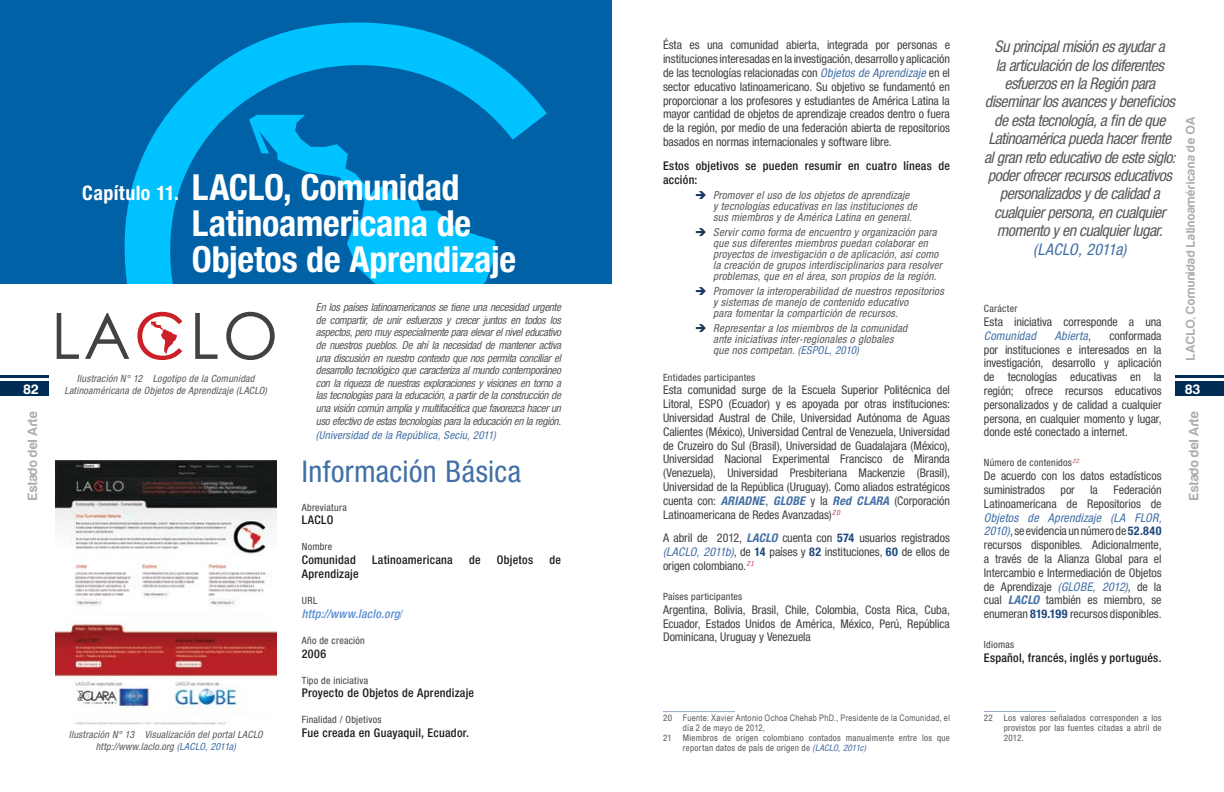
<style>
.page{position:relative;width:1224px;height:792px;background:#fff}
.page>*{position:absolute;margin:0;border:0;box-sizing:border-box;transform-origin:0 0}
.t1{font:700 condensed 36px/36px "Helvetica Neue LT Std";letter-spacing:-.01em;color:#fff}
.Heading_3{font:condensed 30px "Helvetica Neue LT Std";letter-spacing:.015em;color:#416fa6}
.t2{font:italic condensed 16px/18.4px "Helvetica Neue LT Std";letter-spacing:-.03em;color:#58595b;text-align:center}
.t3{font:700 14px "Harabara";letter-spacing:.02em;color:#acaeb1}
.t4{font:700 14px "Harabara";color:#fff}
.pageMarkL{font:700 13px "Harabara";letter-spacing:.04em;color:#acaeb1}
.t5{font:condensed 12px/13.8px "Helvetica Neue LT Std";letter-spacing:-.01em;color:#414042;text-align:justify}
._1PerNam{font:500 condensed 12px/13.8px "Helvetica Neue LT Std";letter-spacing:.02em;color:#1c1c1c}
._1PerNam-2{font:italic 500 condensed 12px "Helvetica Neue LT Std";letter-spacing:.02em;color:#548dd4}
.t6{font:italic condensed 12px "Helvetica Neue LT Std";letter-spacing:.02em;color:#416fa6}
.t7{font:italic condensed 11px/11px "Helvetica Neue LT Std";letter-spacing:.02em;color:#58595b}
.t8{font:italic condensed 11px "Helvetica Neue LT Std";letter-spacing:.02em;color:#416fa6}
.t9{font:italic condensed 10px/12px "Helvetica Neue LT Std";letter-spacing:.025em;color:#58595b;text-align:center}
._1PerCha{font:condensed 10px "Helvetica Neue LT Std";letter-spacing:.025em;color:#414042}
.Footnote_text{font:condensed 9px/9.9px "Helvetica Neue LT Std";letter-spacing:.03em;color:#58595b}
.Footnote_text-2{font:9px/9.9px "Arial Narrow";letter-spacing:.03em;color:#58595b}
.s1{font-size:20px}
.s2{font-weight:300;font-style:normal}
.s3{color:#416fa6}
.s4{font-style:italic;color:#416fa6}
.s5{color:#17365d}
.s6{font-weight:700;font-style:italic;color:#416fa6}
.s7{font-weight:700;color:#1f497d}
.s8{font-family:"Helvetica Neue LT Std";font-stretch:condensed}
.s9{font-style:normal;color:#414042}
</style>
<div class="page">
<div style="left:0;top:382px;width:48px;height:14px;background:#002b54"></div>
<hr style="left:0;top:375px;width:48px;height:3px;background:#002b54">
<div style="left:1176px;top:382px;width:48px;height:14px;background:#002b54"></div>
<hr style="left:1176px;top:375px;width:48px;height:3px;background:#002b54">
<div style="left:0;top:0;width:612px;height:283px;background:#0061a6"></div>
<svg style="left:125px;top:23px;width:422px;height:260px"></svg>
<img style="left:55px;top:461px;width:221px;height:264px">
<svg style="left:57px;top:312px;width:218px;height:48px"></svg>
<hr style="left:663px;top:711px;width:72px;height:1px;background:#99a8cb">
<hr style="left:984px;top:711px;width:72px;height:1px;background:#99a8cb">
<p class="t4" style="left:24px;top:382px;width:16px">82</p>
<p class="t3" style="left:25px;top:500px;width:90px;rotate:-90deg">Estado del Arte</p>
<p class="t1" style="left:192px;top:169px;width:326px;text-indent:-110px"><span class="s1">Capítulo 11.</span> LACLO, Comunidad<br>Latinoamericana de<br>Objetos de Aprendizaje</p>
<p class="t7" style="left:316px;top:301px;width:247px;line-height:12.7px;text-align:justify">En los países latinoamericanos se tiene una necesidad urgente de compartir, de unir esfuerzos y crecer juntos en todos los aspectos, pero muy especialmente para elevar el nivel educativo de nuestros pueblos. De ahí la necesidad de mantener activa una discusión en nuestro contexto que nos permita conciliar el desarrollo tecnológico que caracteriza al mundo contemporáneo con la riqueza de nuestras exploraciones y visiones en torno a las tecnologías para la educación, a partir de la construcción de una visión común amplia y multifacética que favorezca hacer un uso efectivo de estas tecnologías para la educación en la región.</p>
<p class="t8" style="left:316px;top:428px;width:181px">(Universidad de la República, Seciu, 2011)</p>
<p class="Heading_3" style="left:302px;top:454px;width:221px">Información Básica</p>
<p class="_1PerCha" style="left:302px;top:501px;width:47px">Abreviatura</p>
<p class="_1PerNam" style="left:302px;top:513px;width:33px">LACLO</p>
<p class="_1PerCha" style="left:302px;top:541px;width:32px">Nombre</p>
<p class="_1PerNam" style="left:302px;top:553px;width:56px">Comunidad</p>
<p class="_1PerNam" style="left:372px;top:553px;width:82px">Latinoamericana</p>
<p class="_1PerNam" style="left:469px;top:553px;width:13px">de</p>
<p class="_1PerNam" style="left:497px;top:553px;width:38px">Objetos</p>
<p class="_1PerNam" style="left:549px;top:553px;width:13px">de</p>
<p class="_1PerNam" style="left:302px;top:567px;width:58px">Aprendizaje</p>
<p class="_1PerCha" style="left:302px;top:595px;width:17px">URL</p>
<p class="_1PerNam-2" style="left:302px;top:606px;width:103px">http://www.laclo.org<span class="s2">/</span></p>
<p class="_1PerCha" style="left:302px;top:635px;width:65px">Año de creación</p>
<p class="_1PerNam" style="left:302px;top:646px;width:26px">2006</p>
<p class="_1PerCha" style="left:302px;top:674px;width:68px">Tipo de iniciativa</p>
<p class="_1PerNam" style="left:302px;top:686px;width:174px">Proyecto de Objetos de Aprendizaje</p>
<p class="_1PerCha" style="left:302px;top:714px;width:81px">Finalidad / Objetivos</p>
<p class="_1PerNam" style="left:302px;top:726px;width:169px">Fue creada en Guayaquil, Ecuador.</p>
<p class="t9" style="left:65px;top:373px;width:204px">Ilustración N° 12 Logotipo de la Comunidad<br>Latinoaméricana de Objetos de Aprendizaje (LACLO)</p>
<p class="t9" style="left:69px;top:728px;width:196px">Ilustración N° 13 Visualización del portal LACLO http://www.laclo.org <span class="s3">(LACLO, 2011a)</span></p>
<p class="t5" style="left:663px;top:38px;width:288px">Ésta es una comunidad abierta, integrada por personas e instituciones interesadas en la investigación, desarrollo y aplicación de las tecnologías relacionadas con <span class="s4">Objetos de Aprendizaje</span> en el sector educativo latinoamericano. Su objetivo se fundamentó en proporcionar a los profesores y estudiantes de América Latina la mayor cantidad de objetos de aprendizaje creados dentro o fuera de la región, por medio de una federación abierta de repositorios basados en normas internacionales y software libre.</p>
<p class="_1PerNam" style="left:663px;top:158px;width:288px">Estos objetivos se pueden resumir en cuatro líneas de acción:</p>
<p class="t7" style="left:713px;top:190px;width:205px;text-indent:-18px"><span class="s5">➔</span> Promover el uso de los objetos de aprendizaje<br>y tecnologías educativas en las instituciones de sus miembros y de América Latina en general.</p>
<p class="t7" style="left:713px;top:227px;width:230px;text-indent:-18px"><span class="s5">➔</span> Servir como forma de encuentro y organización para que sus diferentes miembros puedan colaborar en proyectos de investigación o de aplicación, así como la creación de grupos interdisciplinarios para resolver problemas, que en el área, son propios de la región.</p>
<p class="t7" style="left:713px;top:286px;width:232px;text-indent:-18px"><span class="s5">➔</span> Promover la interoperabilidad de nuestros repositorios y sistemas de manejo de contenido educativo<br>para fomentar la compartición de recursos.</p>
<p class="t7" style="left:713px;top:323px;width:196px;text-indent:-18px"><span class="s5">➔</span> Representar a los miembros de la comunidad ante iniciativas inter-regionales o globales que nos competan. <span class="s3">(ESPOL, 2010)</span></p>
<p class="_1PerCha" style="left:663px;top:371px;width:94px">Entidades participantes</p>
<p class="t5" style="left:663px;top:383px;width:288px">Esta comunidad surge de la Escuela Superior Politécnica del Litoral, ESPO (Ecuador) y es apoyada por otras instituciones:<br>Universidad Austral de Chile, Universidad Autónoma de Aguas Calientes (México), Universidad Central de Venezuela, Universidad de Cruzeiro do Sul (Brasil), Universidad de Guadalajara (México), Universidad Nacional Experimental Francisco de Miranda (Venezuela), Universidad Presbiteriana Mackenzie (Brasil), Universidad de la República (Uruguay). Como aliados estratégicos cuenta con: <span class="s6">ARIADNE</span>, <span class="s6">GLOBE</span> y la <span class="s6">Red CLARA</span> (Corporación Latinoamericana de Redes Avanzadas)<sup>20</sup></p>
<p class="t5" style="left:663px;top:531px;width:288px">A abril de 2012, <span class="s6">LACLO</span> cuenta con <span class="s7">574</span> usuarios registrados <span class="s4">(LACLO, 2011b)</span>, de <span class="s7">14</span> países y <span class="s7">82</span> instituciones, <span class="s7">60</span> de ellos de origen colombiano.<sup>21</sup></p>
<p class="_1PerCha" style="left:663px;top:591px;width:81px">Países participantes</p>
<p class="t5" style="left:663px;top:603px;width:288px">Argentina, Bolivia, Brasil, Chile, Colombia, Costa Rica, Cuba, Ecuador, Estados Unidos de América, México, Perú, República Dominicana, Uruguay y Venezuela</p>
<p class="Footnote_text-2" style="left:683px;top:713px;width:269px;text-indent:-20px"><span class="s8">20</span> Fuente: Xavier Antonio Ochoa Chehab PhD., Presidente de la Comunidad, el día 2 de mayo de 2012,</p>
<p class="Footnote_text" style="left:683px;top:733px;width:269px;text-indent:-20px">21 Miembros de origen colombiano contados manualmente entre los que reportan datos de país de origen de <span class="s4">(LACLO, 2011c)</span></p>
<p class="t2" style="left:984px;top:38px;width:193px">Su principal misión es ayudar a<br>la articulación de los diferentes esfuerzos en la Región para diseminar los avances y beneficios de esta tecnología, a fin de que<br>Latinoamérica pueda hacer frente al gran reto educativo de este siglo: poder ofrecer recursos educativos personalizados y de calidad a cualquier persona, en cualquier momento y en cualquier lugar. <span class="s3">(LACLO, 2011a)</span></p>
<p class="_1PerCha" style="left:984px;top:303px;width:35px">Carácter</p>
<p class="t5" style="left:984px;top:315px;width:179px">Esta iniciativa corresponde a una<br><span class="s4">Comunidad</span></p>
<p class="t5" style="left:984px;top:329px;width:179px;text-indent:126px">conformada por instituciones e interesados en la investigación, desarrollo y aplicación de tecnologías educativas en la región; ofrece recursos educativos personalizados y de calidad a cualquier persona, en cualquier momento y lugar, donde esté conectado a internet.</p>
<p class="_1PerCha" style="left:984px;top:457px;width:97px">Número de contenidos<sup>22</sup></p>
<p class="t5" style="left:984px;top:469px;width:179px">De acuerdo con los datos estadísticos suministrados</p>
<p class="t6" style="left:1055px;top:329px;width:38px">Abierta<span class="s9">,</span></p>
<p class="t5" style="left:984px;top:483px;width:179px;text-indent:130px">Federación Latinoamericana de Repositorios de <span class="s4">Objetos de Aprendizaje (LA FLOR, 2010)</span>, se evidencia un número de <span class="s7">52.840 </span>recursos disponibles. Adicionalmente, a través de la Alianza Global para el Intercambio e Intermediación de Objetos de Aprendizaje <span class="s4">(GLOBE, 2012)</span>, de la cual <span class="s6">LACLO</span> también es miembro, se enumeran <span class="s7">819.199</span> recursos disponibles.</p>
<p class="_1PerCha" style="left:984px;top:639px;width:32px">Idiomas</p>
<p class="_1PerNam" style="left:984px;top:651px;width:179px">Español, francés, inglés y portugués.</p>
<p class="t5" style="left:1060px;top:483px;width:16px">por</p>
<p class="t5" style="left:1090px;top:483px;width:9px">la</p>
<p class="pageMarkL" style="left:1184px;top:360px;width:244px;rotate:-90deg">LACLO, Comunidad Latinoaméricana de OA</p>
<p class="t4" style="left:1186px;top:382px;width:16px">83</p>
<p class="t3" style="left:1187px;top:500px;width:90px;rotate:-90deg">Estado del Arte</p>
<p class="Footnote_text" style="left:1004px;top:713px;width:159px;text-align:justify;text-indent:-20px">22 Los valores señalados corresponden a los provistos por las fuentes citadas a abril de 2012.</p>
</div>
